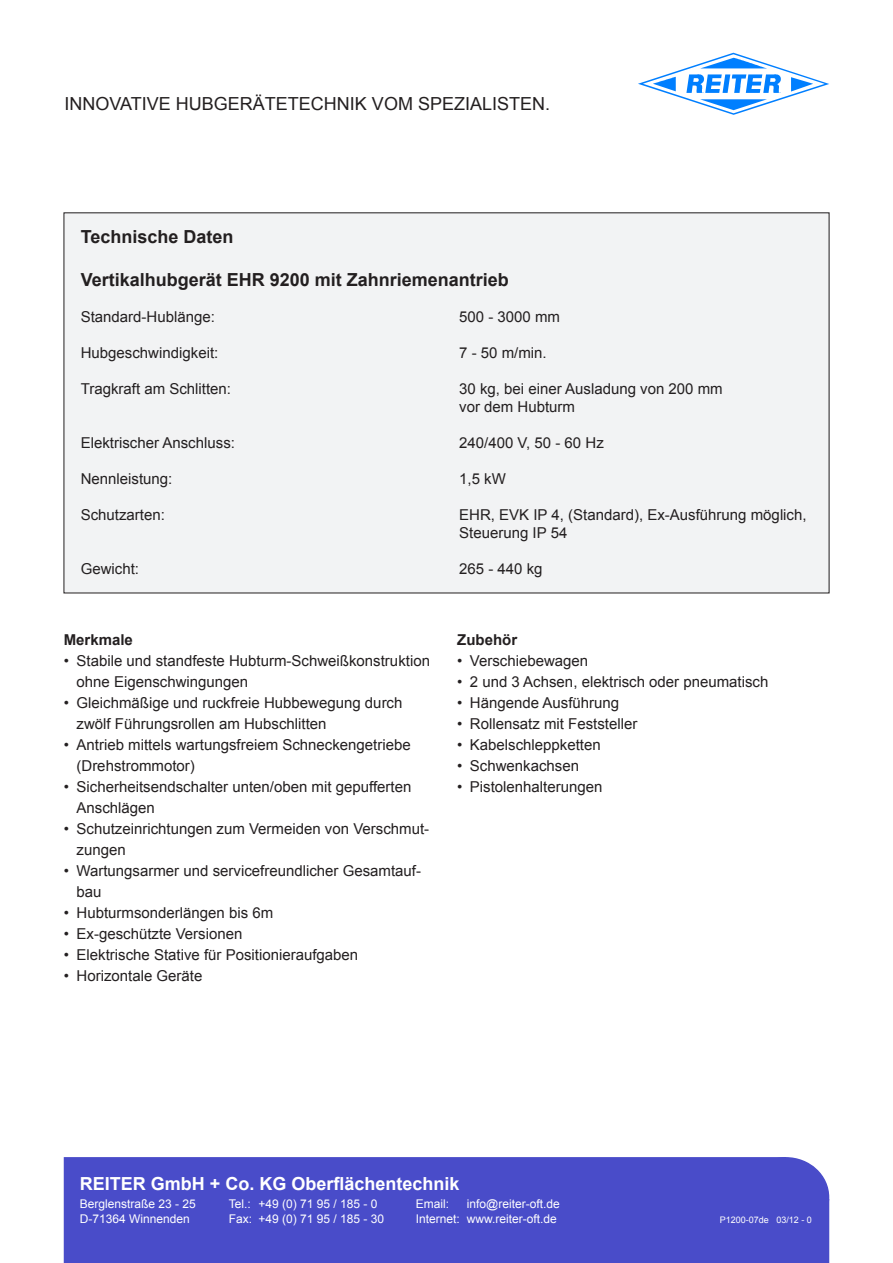
<style>
.page{position:relative;width:893px;height:1263px;background:#fff}
.page>*{position:absolute;margin:0;border:0;box-sizing:border-box;transform-origin:0 0}
.t1{font:700 18px "Arial";color:#231f20}
.Slogans{font:18px "Arial";color:#231f20}
.Adresse_fett{font:700 18px "Arial";color:#fff}
.Aufzählung{font:15px/21px "Arial";color:#231f20}
.Technische_Daten{font:15px/18px "Arial";color:#231f20}
.Aufzählung-2{font:700 15px "Arial";color:#231f20}
.Adresse{font:12px "Arial";color:#fff}
.Adresse-2{font:9px "Arial";color:#fff}
</style>
<div class="page">
<div style="left:64px;top:1158px;width:721px;height:104px;background:#494cc9"></div>
<div style="left:64px;top:1157px;width:722px;height:106px;border:2px solid #494cc9"></div>
<div style="left:743px;top:1158px;width:85px;height:79px;background:#494cc9;border-radius:50%"></div>
<div style="left:743px;top:1157px;width:86px;height:80px;border:2px solid #494cc9;border-radius:50%"></div>
<div style="left:765px;top:1200px;width:63px;height:63px;background:#494cc9"></div>
<svg style="left:638px;top:53px;width:191px;height:62px"></svg>
<div style="left:64px;top:213px;width:765px;height:380px;background:#f2f3f4"></div>
<p class="Slogans" style="left:65px;top:92px;width:487px">INNOVATIVE HUBGERÄTETECHNIK VOM SPEZIALISTEN.</p>
<p class="t1" style="left:81px;top:224px;width:154px">Technische Daten</p>
<p class="t1" style="left:81px;top:268px;width:430px">Vertikalhubgerät EHR 9200 mit Zahnriemenantrieb</p>
<p class="Technische_Daten" style="left:81px;top:308px;width:136px">Standard-Hublänge:</p>
<p class="Technische_Daten" style="left:459px;top:308px;width:102px">500 - 3000 mm</p>
<p class="Technische_Daten" style="left:81px;top:344px;width:139px">Hubgeschwindigkeit:</p>
<p class="Technische_Daten" style="left:459px;top:344px;width:89px">7 - 50 m/min.</p>
<p class="Technische_Daten" style="left:81px;top:380px;width:152px">Tragkraft am Schlitten:</p>
<p class="Technische_Daten" style="left:459px;top:380px;width:265px">30 kg, bei einer Ausladung von 200 mm vor dem Hubturm</p>
<p class="Technische_Daten" style="left:81px;top:434px;width:156px">Elektrischer Anschluss:</p>
<p class="Technische_Daten" style="left:459px;top:434px;width:146px">240/400 V, 50 - 60 Hz</p>
<p class="Technische_Daten" style="left:81px;top:470px;width:93px">Nennleistung:</p>
<p class="Technische_Daten" style="left:459px;top:470px;width:48px">1,5 kW</p>
<p class="Technische_Daten" style="left:81px;top:506px;width:86px">Schutzarten:</p>
<p class="Technische_Daten" style="left:459px;top:506px;width:349px">EHR, EVK IP 4, (Standard), Ex-Ausführung möglich,<br>Steuerung IP 54</p>
<p class="Technische_Daten" style="left:81px;top:560px;width:60px">Gewicht:</p>
<p class="Technische_Daten" style="left:459px;top:560px;width:85px">265 - 440 kg</p>
<p class="Aufzählung-2" style="left:64px;top:630px;width:71px">Merkmale</p>
<p class="Aufzählung" style="left:76px;top:651px;width:355px;text-indent:-13px">• Stabile und standfeste Hubturm-Schweißkonstruktion ohne Eigenschwingungen</p>
<p class="Aufzählung" style="left:76px;top:693px;width:327px;text-indent:-13px">• Gleichmäßige und ruckfreie Hubbewegung durch zwölf Führungsrollen am Hubschlitten</p>
<p class="Aufzählung" style="left:76px;top:735px;width:336px;text-indent:-13px">• Antrieb mittels wartungsfreiem Schneckengetriebe (Drehstrommotor)</p>
<p class="Aufzählung" style="left:76px;top:777px;width:336px;text-indent:-13px">• Sicherheitsendschalter unten/oben mit gepufferten<br>Anschlägen</p>
<p class="Aufzählung" style="left:76px;top:819px;width:353px;text-indent:-13px">• Schutzeinrichtungen zum Vermeiden von Verschmut&shy;zungen</p>
<p class="Aufzählung" style="left:76px;top:861px;width:346px;text-indent:-13px">• Wartungsarmer und servicefreundlicher Gesamtauf&shy;bau</p>
<p class="Aufzählung" style="left:64px;top:903px;width:211px">• Hubturmsonderlängen bis 6m</p>
<p class="Aufzählung" style="left:64px;top:924px;width:180px">• Ex-geschützte Versionen</p>
<p class="Aufzählung" style="left:64px;top:945px;width:296px">• Elektrische Stative für Positionieraufgaben</p>
<p class="Aufzählung" style="left:64px;top:966px;width:140px">• Horizontale Geräte</p>
<p class="Aufzählung-2" style="left:457px;top:630px;width:61px">Zubehör</p>
<p class="Aufzählung" style="left:457px;top:651px;width:133px">• Verschiebewagen</p>
<p class="Aufzählung" style="left:457px;top:672px;width:313px">• 2 und 3 Achsen, elektrisch oder pneumatisch</p>
<p class="Aufzählung" style="left:457px;top:693px;width:164px">• Hängende Ausführung</p>
<p class="Aufzählung" style="left:457px;top:714px;width:182px">• Rollensatz mit Feststeller</p>
<p class="Aufzählung" style="left:457px;top:735px;width:145px">• Kabelschleppketten</p>
<p class="Aufzählung" style="left:457px;top:756px;width:123px">• Schwenkachsen</p>
<p class="Aufzählung" style="left:457px;top:777px;width:147px">• Pistolenhalterungen</p>
<p class="Adresse_fett" style="left:80px;top:1171px;width:381px">REITER GmbH + Co. KG Oberflächentechnik</p>
<p class="Adresse" style="left:80px;top:1196px;width:118px">Berglenstraße 23 - 25</p>
<p class="Adresse" style="left:229px;top:1196px;width:150px">Tel.: +49 (0) 71 95 / 185 - 0</p>
<p class="Adresse" style="left:416px;top:1196px;width:35px">Email:</p>
<p class="Adresse" style="left:467px;top:1196px;width:94px">info@reiter-oft.de</p>
<p class="Adresse" style="left:80px;top:1211px;width:112px">D-71364 Winnenden</p>
<p class="Adresse" style="left:229px;top:1211px;width:157px">Fax: +49 (0) 71 95 / 185 - 30</p>
<p class="Adresse" style="left:416px;top:1211px;width:143px">Internet: www.reiter-oft.de</p>
<p class="Adresse-2" style="left:720px;top:1214px;width:94px">P1200-07de 03/12 - 0</p>
</div>
